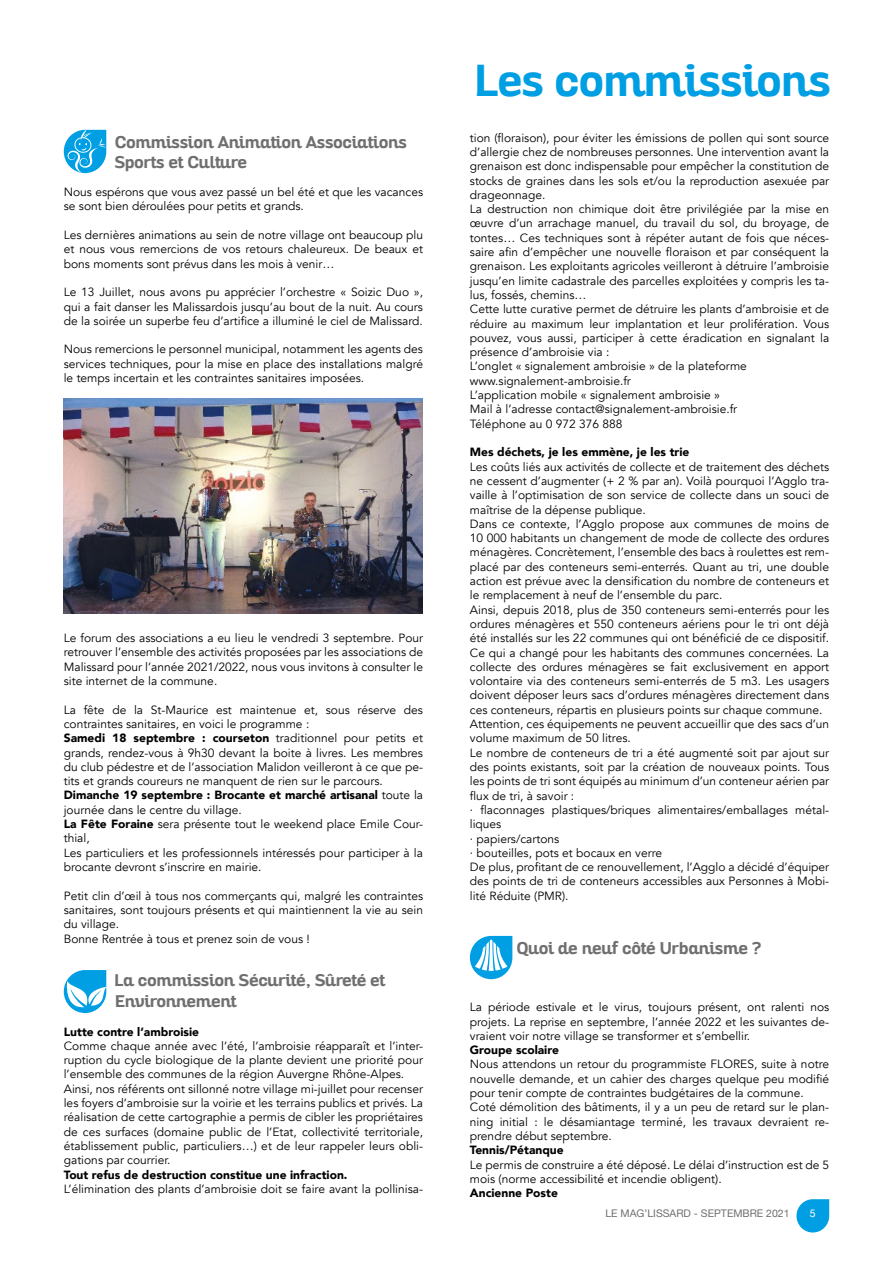
<style>
.page{position:relative;width:893px;height:1263px;background:#fff}
.page>*{position:absolute;margin:0;border:0;box-sizing:border-box;transform-origin:0 0}
.t1{font:700 43.5px "Altair";color:#009fe3}
.t2{font:700 16.5px/19.8px "Altair";color:#706f6f}
.t3{font:700 16.35px/20.9px "Altair";color:#706f6f}
.t4{font:11.85px/14.2px "Avenir";color:#000}
.t5{font:900 11.85px "Avenir";color:#000}
.t6{font:10.5px "Helvetica Neue";color:#706f6f}
.t7{font:10.5px "Helvetica Neue";color:#fff}
.s1{font-weight:900}
</style>
<div class="page">
<svg style="left:796px;top:1199px;width:33px;height:33px"></svg>
<svg style="left:64px;top:130px;width:42px;height:43px"></svg>
<img style="left:64px;top:399px;width:358px;height:214px">
<svg style="left:470px;top:936px;width:42px;height:43px"></svg>
<svg style="left:63px;top:970px;width:44px;height:43px"></svg>
<h2 class="t2" style="left:115px;top:132px;width:294px">Commission Animation Associations<br>Sports et Culture</h2>
<p class="t4" style="left:64px;top:185px;width:361px">Nous espérons que vous avez passé un bel été et que les vacances se sont bien déroulées pour petits et grands.</p>
<p class="t4" style="left:64px;top:228px;width:361px;text-align:justify">Les dernières animations au sein de notre village ont beaucoup plu et nous vous remercions de vos retours chaleureux. De beaux et bons moments sont prévus dans les mois à venir…</p>
<p class="t4" style="left:64px;top:285px;width:361px;text-align:justify">Le 13 Juillet, nous avons pu apprécier l’orchestre « Soizic Duo », qui a fait danser les Malissardois jusqu’au bout de la nuit. Au cours de la soirée un superbe feu d’artifice a illuminé le ciel de Malissard.</p>
<p class="t4" style="left:64px;top:342px;width:361px;text-align:justify">Nous remercions le personnel municipal, notamment les agents des services techniques, pour la mise en place des installations malgré le temps incertain et les contraintes sanitaires imposées.</p>
<p class="t4" style="left:64px;top:631px;width:361px;text-align:justify">Le forum des associations a eu lieu le vendredi 3 septembre. Pour retrouver l’ensemble des activités proposées par les associations de Malissard pour l’année 2021/2022, nous vous invitons à consulter le site internet de la commune.</p>
<p class="t4" style="left:64px;top:703px;width:361px">La fête de la St-Maurice est maintenue et, sous réserve des contraintes sanitaires, en voici le programme :<br><span class="s1">Samedi 18 septembre : courseton</span> traditionnel pour petits et grands, rendez-vous à 9h30 devant la boite à livres. Les membres du club pédestre et de l’association Malidon veilleront à ce que pe&shy;tits et grands coureurs ne manquent de rien sur le parcours.<br><span class="s1">Dimanche 19 septembre : Brocante et marché artisanal</span> toute la journée dans le centre du village.<br><span class="s1">La Fête Foraine</span> sera présente tout le weekend place Emile Cour&shy;thial,<br>Les particuliers et les professionnels intéressés pour participer à la brocante devront s’inscrire en mairie.</p>
<p class="t4" style="left:64px;top:889px;width:361px">Petit clin d’œil à tous nos commerçants qui, malgré les contraintes sanitaires, sont toujours présents et qui maintiennent la vie au sein du village.<br>Bonne Rentrée à tous et prenez soin de vous !</p>
<h3 class="t3" style="left:114px;top:970px;width:272px">La commission Sécurité, Sûreté et<br>Environnement</h3>
<p class="t5" style="left:64px;top:1021px;width:137px">Lutte contre l’ambroisie</p>
<p class="t4" style="left:64px;top:1039px;width:361px">Comme chaque année avec l’été, l’ambroisie réapparaît et l’inter&shy;ruption du cycle biologique de la plante devient une priorité pour l’ensemble des communes de la région Auvergne Rhône-Alpes.<br>Ainsi, nos référents ont sillonné notre village mi-juillet pour recenser les foyers d’ambroisie sur la voirie et les terrains publics et privés. La réalisation de cette cartographie a permis de cibler les propriétaires de ces surfaces (domaine public de l’Etat, collectivité territoriale, établissement public, particuliers…) et de leur rappeler leurs obli&shy;gations par courrier.</p>
<p class="t5" style="left:64px;top:1164px;width:285px">Tout refus de destruction constitue une infraction.</p>
<p class="t4" style="left:64px;top:1182px;width:361px">L’élimination des plants d’ambroisie doit se faire avant la pollinisa-</p>
<h1 class="t1" style="left:474px;top:52px;width:359px">Les commissions</h1>
<p class="t4" style="left:470px;top:131px;width:361px">tion (floraison), pour éviter les émissions de pollen qui sont source d’allergie chez de nombreuses personnes. Une intervention avant la grenaison est donc indispensable pour empêcher la constitution de stocks de graines dans les sols et/ou la reproduction asexuée par drageonnage.<br>La destruction non chimique doit être privilégiée par la mise en œuvre d’un arrachage manuel, du travail du sol, du broyage, de tontes… Ces techniques sont à répéter autant de fois que néces&shy;saire afin d’empêcher une nouvelle floraison et par conséquent la grenaison. Les exploitants agricoles veilleront à détruire l’ambroisie jusqu’en limite cadastrale des parcelles exploitées y compris les ta&shy;lus, fossés, chemins…<br>Cette lutte curative permet de détruire les plants d’ambroisie et de réduire au maximum leur implantation et leur prolifération. Vous pouvez, vous aussi, participer à cette éradication en signalant la présence d’ambroisie via :<br>L’onglet « signalement ambroisie » de la plateforme www.signalement-ambroisie.fr<br>L’application mobile « signalement ambroisie »<br>Mail à l’adresse contact@signalement-ambroisie.fr<br>Téléphone au 0 972 376 888</p>
<p class="t5" style="left:470px;top:442px;width:221px">Mes déchets, je les emmène, je les trie</p>
<p class="t4" style="left:470px;top:460px;width:361px">Les coûts liés aux activités de collecte et de traitement des déchets ne cessent d’augmenter (+ 2 % par an). Voilà pourquoi l’Agglo tra&shy;vaille à l’optimisation de son service de collecte dans un souci de maîtrise de la dépense publique.<br>Dans ce contexte, l’Agglo propose aux communes de moins de 10 000 habitants un changement de mode de collecte des ordures ménagères. Concrètement, l’ensemble des bacs à roulettes est rem&shy;placé par des conteneurs semi-enterrés. Quant au tri, une double action est prévue avec la densification du nombre de conteneurs et le remplacement à neuf de l’ensemble du parc.<br>Ainsi, depuis 2018, plus de 350 conteneurs semi-enterrés pour les ordures ménagères et 550 conteneurs aériens pour le tri ont déjà été installés sur les 22 communes qui ont bénéficié de ce dispositif.<br>Ce qui a changé pour les habitants des communes concernées. La collecte des ordures ménagères se fait exclusivement en apport volontaire via des conteneurs semi-enterrés de 5 m3. Les usagers doivent déposer leurs sacs d’ordures ménagères directement dans ces conteneurs, répartis en plusieurs points sur chaque commune.<br>Attention, ces équipements ne peuvent accueillir que des sacs d’un volume maximum de 50 litres.<br>Le nombre de conteneurs de tri a été augmenté soit par ajout sur des points existants, soit par la création de nouveaux points. Tous les points de tri sont équipés au minimum d’un conteneur aérien par flux de tri, à savoir :<br>· flaconnages plastiques/briques alimentaires/emballages métal&shy;liques<br>· papiers/cartons<br>· bouteilles, pots et bocaux en verre<br>De plus, profitant de ce renouvellement, l’Agglo a décidé d’équiper des points de tri de conteneurs accessibles aux Personnes à Mobi&shy;lité Réduite (PMR).</p>
<h2 class="t2" style="left:517px;top:938px;width:246px">Quoi de neuf côté Urbanisme ?</h2>
<p class="t4" style="left:470px;top:1000px;width:361px;text-align:justify">La période estivale et le virus, toujours présent, ont ralenti nos projets. La reprise en septembre, l’année 2022 et les suivantes de&shy;vraient voir notre village se transformer et s’embellir.</p>
<p class="t5" style="left:470px;top:1040px;width:91px">Groupe scolaire</p>
<p class="t4" style="left:470px;top:1057px;width:361px">Nous attendons un retour du programmiste FLORES, suite à notre nouvelle demande, et un cahier des charges quelque peu modifié pour tenir compte de contraintes budgétaires de la commune.<br>Coté démolition des bâtiments, il y a un peu de retard sur le plan&shy;ning initial : le désamiantage terminé, les travaux devraient re&shy;prendre début septembre.</p>
<p class="t5" style="left:470px;top:1140px;width:95px">Tennis/Pétanque</p>
<p class="t4" style="left:470px;top:1157px;width:361px">Le permis de construire a été déposé. Le délai d’instruction est de 5 mois (norme accessibilité et incendie obligent).</p>
<p class="t5" style="left:470px;top:1183px;width:89px">Ancienne Poste</p>
<p class="t6" style="left:605px;top:1205px;width:186px">LE MAG’LISSARD - SEPTEMBRE 2021</p>
<p class="t7" style="left:810px;top:1206px;width:7px">5</p>
</div>
